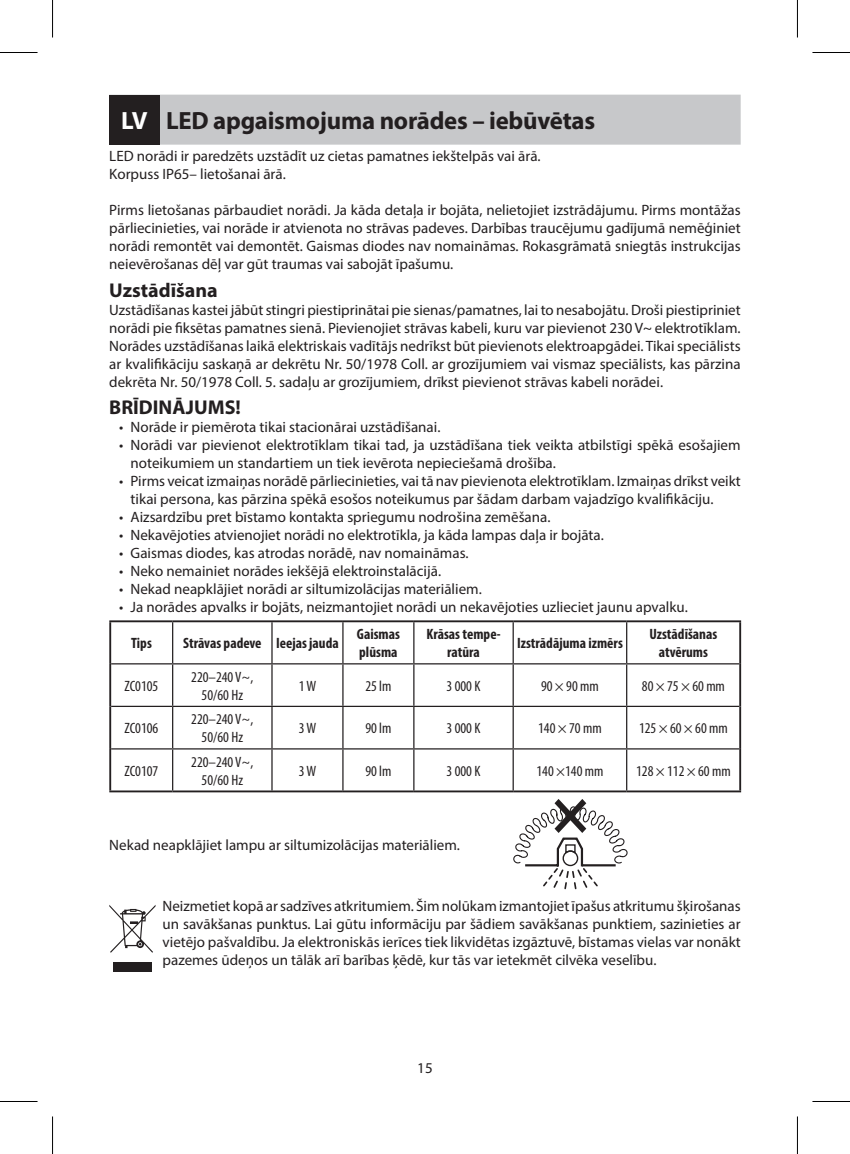
<style>
.page{position:relative;width:850px;height:1154px;background:#fff}
.page>*{position:absolute;margin:0;border:0;box-sizing:border-box;transform-origin:0 0}
.t1{font:700 25px "Myriad Pro";letter-spacing:-.01em;color:#231f20}
.t2{font:700 20px "Myriad Pro";color:#231f20}
.t3{font:15px/18px "Myriad Pro";color:#231f20}
.t4{font:condensed 15px/18px "Myriad Pro";color:#231f20;text-align:center}
.t5{font:700 condensed 15px/18px "Myriad Pro";color:#231f20;text-align:center}
.s1{color:#fff}
</style>
<div class="page">
<div style="left:109px;top:95px;width:631px;height:50px;background:#c7c8ca"></div>
<div style="left:109px;top:95px;width:50px;height:50px;background:#231f20"></div>
<hr style="left:172px;top:622px;width:1px;height:41px;background:#231f20">
<hr style="left:271px;top:622px;width:1px;height:41px;background:#231f20">
<hr style="left:342px;top:622px;width:1px;height:41px;background:#231f20">
<hr style="left:413px;top:622px;width:1px;height:41px;background:#231f20">
<hr style="left:512px;top:622px;width:1px;height:41px;background:#231f20">
<hr style="left:625px;top:622px;width:2px;height:41px;background:#231f20">
<hr style="left:111px;top:663px;width:61px;height:1px;background:#231f20">
<hr style="left:172px;top:663px;width:100px;height:1px;background:#231f20">
<hr style="left:172px;top:664px;width:1px;height:42px;background:#231f20">
<hr style="left:272px;top:663px;width:71px;height:1px;background:#231f20">
<hr style="left:271px;top:664px;width:1px;height:42px;background:#231f20">
<hr style="left:343px;top:663px;width:70px;height:1px;background:#231f20">
<hr style="left:342px;top:664px;width:1px;height:42px;background:#231f20">
<hr style="left:413px;top:663px;width:100px;height:1px;background:#231f20">
<hr style="left:413px;top:664px;width:1px;height:42px;background:#231f20">
<hr style="left:513px;top:663px;width:113px;height:1px;background:#231f20">
<hr style="left:512px;top:664px;width:1px;height:42px;background:#231f20">
<hr style="left:626px;top:663px;width:112px;height:1px;background:#231f20">
<hr style="left:625px;top:664px;width:2px;height:42px;background:#231f20">
<hr style="left:111px;top:706px;width:61px;height:1px;background:#231f20">
<hr style="left:172px;top:706px;width:100px;height:1px;background:#231f20">
<hr style="left:172px;top:707px;width:1px;height:41px;background:#231f20">
<hr style="left:272px;top:706px;width:71px;height:1px;background:#231f20">
<hr style="left:271px;top:707px;width:1px;height:41px;background:#231f20">
<hr style="left:343px;top:706px;width:70px;height:1px;background:#231f20">
<hr style="left:342px;top:707px;width:1px;height:41px;background:#231f20">
<hr style="left:413px;top:706px;width:100px;height:1px;background:#231f20">
<hr style="left:413px;top:707px;width:1px;height:41px;background:#231f20">
<hr style="left:513px;top:706px;width:113px;height:1px;background:#231f20">
<hr style="left:512px;top:707px;width:1px;height:41px;background:#231f20">
<hr style="left:626px;top:706px;width:112px;height:1px;background:#231f20">
<hr style="left:625px;top:707px;width:2px;height:41px;background:#231f20">
<hr style="left:172px;top:749px;width:1px;height:41px;background:#231f20">
<hr style="left:271px;top:749px;width:1px;height:41px;background:#231f20">
<hr style="left:342px;top:749px;width:1px;height:41px;background:#231f20">
<hr style="left:413px;top:749px;width:1px;height:41px;background:#231f20">
<hr style="left:512px;top:749px;width:1px;height:41px;background:#231f20">
<hr style="left:625px;top:749px;width:2px;height:41px;background:#231f20">
<hr style="left:109px;top:620px;width:63px;height:2px;background:#231f20">
<hr style="left:109px;top:622px;width:2px;height:42px;background:#231f20">
<hr style="left:172px;top:620px;width:100px;height:2px;background:#231f20">
<hr style="left:272px;top:620px;width:71px;height:2px;background:#231f20">
<hr style="left:343px;top:620px;width:70px;height:2px;background:#231f20">
<hr style="left:413px;top:620px;width:100px;height:2px;background:#231f20">
<hr style="left:513px;top:620px;width:113px;height:2px;background:#231f20">
<hr style="left:626px;top:620px;width:114px;height:2px;background:#231f20">
<hr style="left:738px;top:622px;width:2px;height:42px;background:#231f20">
<hr style="left:111px;top:748px;width:61px;height:1px;background:#231f20">
<hr style="left:172px;top:748px;width:100px;height:1px;background:#231f20">
<hr style="left:272px;top:748px;width:71px;height:1px;background:#231f20">
<hr style="left:343px;top:748px;width:70px;height:1px;background:#231f20">
<hr style="left:413px;top:748px;width:100px;height:1px;background:#231f20">
<hr style="left:513px;top:748px;width:113px;height:1px;background:#231f20">
<hr style="left:626px;top:748px;width:112px;height:1px;background:#231f20">
<hr style="left:109px;top:664px;width:2px;height:42px;background:#231f20">
<hr style="left:738px;top:664px;width:2px;height:42px;background:#231f20">
<hr style="left:109px;top:706px;width:2px;height:43px;background:#231f20">
<hr style="left:738px;top:706px;width:2px;height:43px;background:#231f20">
<hr style="left:109px;top:749px;width:2px;height:41px;background:#231f20">
<hr style="left:738px;top:749px;width:2px;height:41px;background:#231f20">
<hr style="left:109px;top:790px;width:63px;height:2px;background:#231f20">
<hr style="left:172px;top:790px;width:100px;height:2px;background:#231f20">
<hr style="left:272px;top:790px;width:71px;height:2px;background:#231f20">
<hr style="left:343px;top:790px;width:70px;height:2px;background:#231f20">
<hr style="left:413px;top:790px;width:100px;height:2px;background:#231f20">
<hr style="left:626px;top:790px;width:114px;height:2px;background:#231f20">
<svg style="left:512px;top:788px;width:115px;height:102px"></svg>
<svg style="left:109px;top:905px;width:46px;height:48px"></svg>
<div style="left:113px;top:962px;width:38px;height:10px;background:#231f20"></div>
<hr style="left:0;top:52px;width:38px;height:1px;background:#000">
<hr style="left:812px;top:52px;width:37px;height:1px;background:#000">
<hr style="left:0;top:1101px;width:38px;height:1px;background:#000">
<hr style="left:812px;top:1101px;width:37px;height:1px;background:#000">
<hr style="left:52px;top:0;width:1px;height:38px;background:#000">
<hr style="left:52px;top:1116px;width:1px;height:38px;background:#000">
<hr style="left:796px;top:0;width:1px;height:38px;background:#000">
<hr style="left:796px;top:1116px;width:1px;height:38px;background:#000">
<h1 class="t1" style="left:121px;top:104px;width:475px"><span class="s1">LV</span> LED apgaismojuma norādes – iebūvētas</h1>
<p class="t3" style="left:109px;top:147px;width:432px">LED norādi ir paredzēts uzstādīt uz cietas pamatnes iekštelpās vai ārā.<br>Korpuss IP65– lietošanai ārā.</p>
<p class="t3" style="left:109px;top:201px;width:632px;text-align:justify">Pirms lietošanas pārbaudiet norādi. Ja kāda detaļa ir bojāta, nelietojiet izstrādājumu. Pirms montāžas pārliecinieties, vai norāde ir atvienota no strāvas padeves. Darbības traucējumu gadījumā nemēģiniet norādi remontēt vai demontēt. Gaismas diodes nav nomaināmas. Rokasgrāmatā sniegtās instrukcijas neievērošanas dēļ var gūt traumas vai sabojāt īpašumu.</p>
<h2 class="t2" style="left:109px;top:277px;width:110px">Uzstādīšana</h2>
<p class="t3" style="left:109px;top:300px;width:632px;text-align:justify">Uzstādīšanas kastei jābūt stingri piestiprinātai pie sienas/pamatnes, lai to nesabojātu. Droši piestipriniet norādi pie fiksētas pamatnes sienā. Pievienojiet strāvas kabeli, kuru var pievienot 230 V~ elektrotīklam.<br>Norādes uzstādīšanas laikā elektriskais vadītājs nedrīkst būt pievienots elektroapgādei. Tikai speciālists ar kvalifikāciju saskaņā ar dekrētu Nr. 50/1978 Coll. ar grozījumiem vai vismaz speciālists, kas pārzina dekrēta Nr. 50/1978 Coll. 5. sadaļu ar grozījumiem, drīkst pievienot strāvas kabeli norādei.</p>
<h2 class="t2" style="left:109px;top:395px;width:133px">BRĪDINĀJUMS!</h2>
<p class="t3" style="left:119px;top:418px;width:322px">• Norāde ir piemērota tikai stacionārai uzstādīšanai.</p>
<p class="t3" style="left:130px;top:436px;width:611px;text-indent:-11px">• Norādi var pievienot elektrotīklam tikai tad, ja uzstādīšana tiek veikta atbilstīgi spēkā esošajiem noteikumiem un standartiem un tiek ievērota nepieciešamā drošība.</p>
<p class="t3" style="left:130px;top:472px;width:611px;text-indent:-11px">• Pirms veicat izmaiņas norādē pārliecinieties, vai tā nav pievienota elektrotīklam. Izmaiņas drīkst veikt tikai persona, kas pārzina spēkā esošos noteikumus par šādam darbam vajadzīgo kvalifikāciju.</p>
<p class="t3" style="left:119px;top:508px;width:432px">• Aizsardzību pret bīstamo kontakta spriegumu nodrošina zemēšana.</p>
<p class="t3" style="left:119px;top:526px;width:486px">• Nekavējoties atvienojiet norādi no elektrotīkla, ja kāda lampas daļa ir bojāta.</p>
<p class="t3" style="left:119px;top:544px;width:351px">• Gaismas diodes, kas atrodas norādē, nav nomaināmas.</p>
<p class="t3" style="left:119px;top:562px;width:323px">• Neko nemainiet norādes iekšējā elektroinstalācijā.</p>
<p class="t3" style="left:119px;top:580px;width:364px">• Nekad neapklājiet norādi ar siltumizolācijas materiāliem.</p>
<p class="t3" style="left:119px;top:598px;width:569px">• Ja norādes apvalks ir bojāts, neizmantojiet norādi un nekavējoties uzlieciet jaunu apvalku.</p>
<p class="t5" style="left:131px;top:634px;width:22px">Tips</p>
<p class="t5" style="left:183px;top:634px;width:157px">Strāvas padeve Ieejas jauda</p>
<p class="t5" style="left:356px;top:625px;width:45px;text-align:left">Gaismas plūsma</p>
<p class="t5" style="left:426px;top:625px;width:76px">Krāsas tempe&shy;ratūra</p>
<p class="t5" style="left:516px;top:634px;width:107px">Izstrādājuma izmērs</p>
<p class="t5" style="left:649px;top:625px;width:69px">Uzstādīšanas atvērums</p>
<p class="t4" style="left:124px;top:677px;width:35px">ZC0105</p>
<p class="t4" style="left:191px;top:668px;width:64px">220–240 V~,<br>50/60 Hz</p>
<p class="t4" style="left:298px;top:677px;width:19px">1 W</p>
<p class="t4" style="left:365px;top:677px;width:28px">25 lm</p>
<p class="t4" style="left:446px;top:677px;width:35px">3 000 K</p>
<p class="t4" style="left:540px;top:677px;width:59px">90 × 90 mm</p>
<p class="t4" style="left:641px;top:677px;width:84px">80 × 75 × 60 mm</p>
<p class="t4" style="left:124px;top:719px;width:35px">ZC0106</p>
<p class="t4" style="left:191px;top:710px;width:64px">220–240 V~,<br>50/60 Hz</p>
<p class="t4" style="left:298px;top:719px;width:19px">3 W</p>
<p class="t4" style="left:365px;top:719px;width:28px">90 lm</p>
<p class="t4" style="left:446px;top:719px;width:35px">3 000 K</p>
<p class="t4" style="left:538px;top:719px;width:65px">140 × 70 mm</p>
<p class="t4" style="left:638px;top:719px;width:90px">125 × 60 × 60 mm</p>
<p class="t4" style="left:124px;top:762px;width:35px">ZC0107</p>
<p class="t4" style="left:191px;top:753px;width:64px">220–240 V~,<br>50/60 Hz</p>
<p class="t4" style="left:298px;top:762px;width:19px">3 W</p>
<p class="t4" style="left:365px;top:762px;width:28px">90 lm</p>
<p class="t4" style="left:446px;top:762px;width:35px">3 000 K</p>
<p class="t4" style="left:536px;top:762px;width:68px">140 ×140 mm</p>
<p class="t4" style="left:636px;top:762px;width:96px">128 × 112 × 60 mm</p>
<p class="t3" style="left:109px;top:835px;width:352px">Nekad neapklājiet lampu ar siltumizolācijas materiāliem.</p>
<p class="t3" style="left:162px;top:896px;width:579px;text-align:justify">Neizmetiet kopā ar sadzīves atkritumiem. Šim nolūkam izmantojiet īpašus atkritumu šķirošanas un savākšanas punktus. Lai gūtu informāciju par šādiem savākšanas punktiem, sazinieties ar vietējo pašvaldību. Ja elektroniskās ierīces tiek likvidētas izgāztuvē, bīstamas vielas var nonākt pazemes ūdeņos un tālāk arī barības ķēdē, kur tās var ietekmēt cilvēka veselību.</p>
<p class="t3" style="left:417px;top:1059px;width:17px">15</p>
</div>
